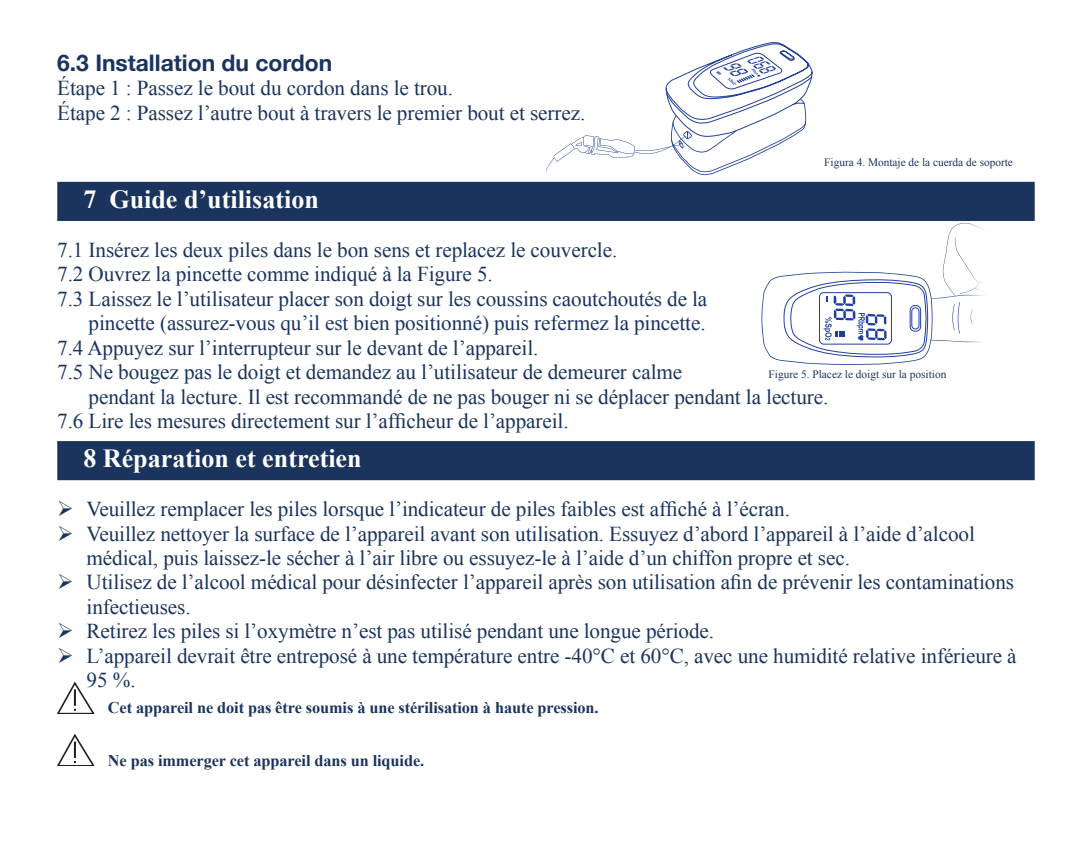
<style>
.page{position:relative;width:1092px;height:844px;background:#fff}
.page>*{position:absolute;margin:0;border:0;box-sizing:border-box;transform-origin:0 0}
.Solid_Ruled_Head{font:700 25.9px "Times New Roman";color:#fff}
.heading_bold_1{font:700 22.75px "Helvetica Neue";color:#1a345d}
.text_1{font:21.35px/24.5px "Times New Roman";letter-spacing:-.005em;color:#1a345d}
.text_bold{font:700 16.45px "Times New Roman";letter-spacing:-.005em;color:#1a345d}
.t1{font:11.2px "Times New Roman";color:#1a345d}
</style>
<div class="page">
<img style="left:634px;top:151px;width:28px;height:3px">
<img style="left:634px;top:146px;width:30px;height:5px">
<img style="left:591px;top:153px;width:43px;height:5px">
<img style="left:595px;top:136px;width:9px;height:15px">
<img style="left:600px;top:139px;width:34px;height:15px">
<img style="left:553px;top:143px;width:18px;height:19px">
<img style="left:546px;top:157px;width:11px;height:25px">
<svg style="left:571px;top:135px;width:24px;height:19px"></svg>
<svg style="left:664px;top:42px;width:148px;height:133px"></svg>
<img style="left:952px;top:305px;width:2px;height:24px">
<img style="left:957px;top:303px;width:3px;height:30px">
<img style="left:932px;top:296px;width:26px;height:3px">
<img style="left:969px;top:341px;width:13px;height:1px">
<img style="left:932px;top:340px;width:37px;height:2px">
<svg style="left:970px;top:309px;width:3px;height:15px"></svg>
<img style="left:942px;top:223px;width:42px;height:73px">
<img style="left:959px;top:282px;width:20px;height:11px">
<img style="left:954px;top:238px;width:30px;height:44px">
<svg style="left:973px;top:288px;width:11px;height:7px"></svg>
<svg style="left:761px;top:272px;width:171px;height:93px"></svg>
<div style="left:57px;top:182px;width:977px;height:39px;background:#1a345d"></div>
<div style="left:57px;top:441px;width:977px;height:39px;background:#1a345d"></div>
<svg style="left:57px;top:681px;width:37px;height:32px"></svg>
<svg style="left:57px;top:733px;width:37px;height:32px"></svg>
<p class="heading_bold_1" style="left:57px;top:42px;width:276px">6.3 Installation du cordon</p>
<p class="text_1" style="left:57px;top:76px;width:397px">Étape 1 : Passez le bout du cordon dans le trou.</p>
<p class="text_1" style="left:57px;top:100px;width:529px">Étape 2 : Passez l’autre bout à travers le premier bout et serrez.</p>
<p class="t1" style="left:824px;top:154px;width:190px">Figura 4. Montaje de la cuerda de soporte</p>
<p class="Solid_Ruled_Head" style="left:83px;top:181px;width:237px">7 Guide d’utilisation</p>
<p class="text_1" style="left:57px;top:237px;width:561px">7.1 Insérez les deux piles dans le bon sens et replacez le couvercle.</p>
<p class="text_1" style="left:57px;top:261px;width:437px">7.2 Ouvrez la pincette comme indiqué à la Figure 5.</p>
<p class="text_1" style="left:57px;top:286px;width:651px;text-align:right">7.3 Laissez le l’utilisateur placer son doigt sur les coussins caoutchoutés de la pincette (assurez-vous qu’il est bien positionné) puis refermez la pincette.</p>
<p class="text_1" style="left:57px;top:335px;width:482px">7.4 Appuyez sur l’interrupteur sur le devant de l’appareil.</p>
<p class="text_1" style="left:89px;top:359px;width:741px;text-indent:-31px">7.5 Ne bougez pas le doigt et demandez au l’utilisateur de demeurer calme<br>pendant la lecture. Il est recommandé de ne pas bouger ni se déplacer pendant la lecture.</p>
<p class="text_1" style="left:57px;top:408px;width:513px">7.6 Lire les mesures directement sur l’afficheur de l’appareil.</p>
<p class="Solid_Ruled_Head" style="left:83px;top:440px;width:280px">8 Réparation et entretien</p>
<p class="text_1" style="left:57px;top:496px;width:734px">➢ Veuillez remplacer les piles lorsque l’indicateur de piles faibles est affiché à l’écran.</p>
<p class="text_1" style="left:87px;top:520px;width:889px;text-indent:-29px">➢ Veuillez nettoyer la surface de l’appareil avant son utilisation. Essuyez d’abord l’appareil à l’aide d’alcool médical, puis laissez-le sécher à l’air libre ou essuyez-le à l’aide d’un chiffon propre et sec.</p>
<p class="text_1" style="left:87px;top:569px;width:928px;text-indent:-29px">➢ Utilisez de l’alcool médical pour désinfecter l’appareil après son utilisation afin de prévenir les contaminations infectieuses.</p>
<p class="text_1" style="left:57px;top:618px;width:658px">➢ Retirez les piles si l’oxymètre n’est pas utilisé pendant une longue période.</p>
<p class="text_1" style="left:87px;top:643px;width:931px;text-indent:-29px">➢ L’appareil devrait être entreposé à une température entre -40°C et 60°C, avec une humidité relative inférieure à<br>95 %.</p>
<p class="text_bold" style="left:108px;top:696px;width:492px">Cet appareil ne doit pas être soumis à une stérilisation à haute pression.</p>
<p class="text_bold" style="left:108px;top:748px;width:318px">Ne pas immerger cet appareil dans un liquide.</p>
<p class="t1" style="left:768px;top:367px;width:179px">Figure 5. Placez le doigt sur la position</p>
</div>
